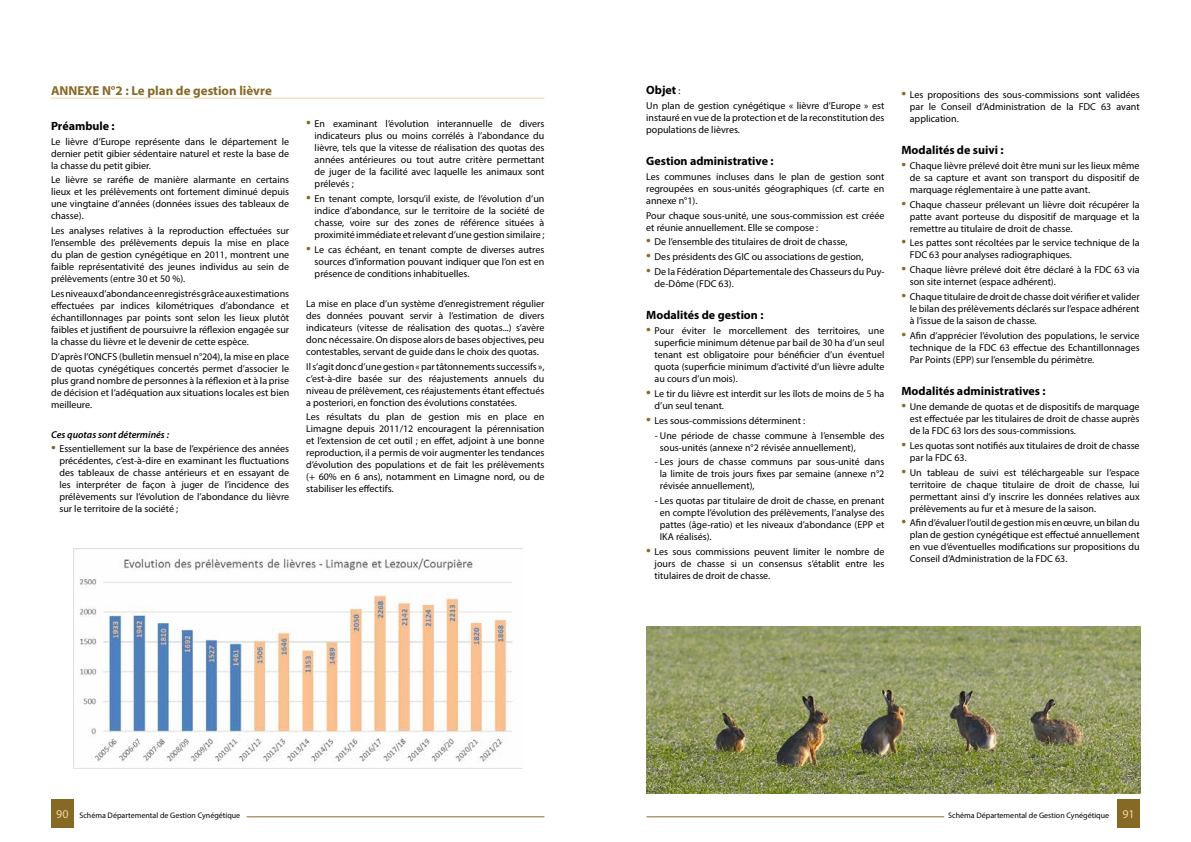
<style>
.page{position:relative;width:1191px;height:842px;background:#fff}
.page>*{position:absolute;margin:0;border:0;box-sizing:border-box;transform-origin:0 0}
.t1{font:700 13px "Myriad Pro";color:#876926}
.t2{font:700 12px "Myriad Pro";color:#000}
.t3{font:10px/12px "Myriad Pro";color:#000;text-align:justify}
.t4{font:italic 600 10px "Myriad Pro";color:#000}
.t5{font:8px "Myriad Pro";color:#000}
.s1{font-size:17px;color:#876926}
.s2{font-weight:400;font-size:10px}
.s3{font-size:12px;color:#eed5a0}
</style>
<div class="page">
<div style="left:51px;top:799px;width:23px;height:29px;background:#876926"></div>
<div style="left:1117px;top:799px;width:23px;height:29px;background:#876926"></div>
<hr style="left:247px;top:816px;width:297px;height:1px;background:#876926">
<hr style="left:646px;top:816px;width:298px;height:1px;background:#876926">
<hr style="left:51px;top:98px;width:493px;height:1px;background:#eed5a0">
<img style="left:73px;top:549px;width:449px;height:220px">
<img style="left:646px;top:626px;width:494px;height:168px">
<h1 class="t1" style="left:51px;top:82px;width:222px">ANNEXE N°2 : Le plan de gestion lièvre</h1>
<p class="t2" style="left:51px;top:118px;width:65px">Préambule :</p>
<p class="t3" style="left:51px;top:135px;width:240px">Le lièvre d’Europe représente dans le département le dernier petit gibier sédentaire naturel et reste la base de la chasse du petit gibier.</p>
<p class="t3" style="left:51px;top:174px;width:240px">Le lièvre se raréfie de manière alarmante en certains lieux et les prélèvements ont fortement diminué depuis une vingtaine d’années (données issues des tableaux de chasse).</p>
<p class="t3" style="left:51px;top:225px;width:240px">Les analyses relatives à la reproduction effectuées sur l’ensemble des prélèvements depuis la mise en place du plan de gestion cynégétique en 2011, montrent une faible représentativité des jeunes individus au sein de prélèvements (entre 30 et 50 %).</p>
<p class="t3" style="left:51px;top:288px;width:240px">Les niveaux d’abondance enregistrés grâce aux estimations effectuées par indices kilométriques d’abondance et échantillonnages par points sont selon les lieux plutôt faibles et justifient de poursuivre la réflexion engagée sur la chasse du lièvre et le devenir de cette espèce.</p>
<p class="t3" style="left:51px;top:350px;width:240px">D’après l’ONCFS (bulletin mensuel n°204), la mise en place de quotas cynégétiques concertés permet d’associer le plus grand nombre de personnes à la réflexion et à la prise de décision et l’adéquation aux situations locales est bien meilleure.</p>
<p class="t4" style="left:51px;top:428px;width:120px">Ces quotas sont déterminés :</p>
<p class="t3" style="left:59px;top:443px;width:231px;text-indent:-8px"><span class="s1">•</span> Essentiellement sur la base de l’expérience des années précédentes, c’est-à-dire en examinant les fluctuations des tableaux de chasse antérieurs et en essayant de les interpréter de façon à juger de l’incidence des prélèvements sur l’évolution de l’abondance du lièvre sur le territoire de la société ;</p>
<p class="t3" style="left:315px;top:118px;width:231px;text-indent:-8px"><span class="s1">•</span> En examinant l’évolution interannuelle de divers indicateurs plus ou moins corrélés à l’abondance du lièvre, tels que la vitesse de réalisation des quotas des années antérieures ou tout autre critère permettant de juger de la facilité avec laquelle les animaux sont prélevés ;</p>
<p class="t3" style="left:315px;top:193px;width:231px;text-indent:-8px"><span class="s1">•</span> En tenant compte, lorsqu’il existe, de l’évolution d’un indice d’abondance, sur le territoire de la société de chasse, voire sur des zones de référence situées à proximité immédiate et relevant d’une gestion similaire ;</p>
<p class="t3" style="left:315px;top:243px;width:231px;text-indent:-8px"><span class="s1">•</span> Le cas échéant, en tenant compte de diverses autres sources d’information pouvant indiquer que l’on est en présence de conditions inhabituelles.</p>
<p class="t3" style="left:306px;top:297px;width:240px">La mise en place d’un système d’enregistrement régulier des données pouvant servir à l’estimation de divers indicateurs (vitesse de réalisation des quotas...) s’avère donc nécessaire. On dispose alors de bases objectives, peu contestables, servant de guide dans le choix des quotas.</p>
<p class="t3" style="left:306px;top:360px;width:240px">Il s’agit donc d’une gestion « par tâtonnements successifs », c’est-à-dire basée sur des réajustements annuels du niveau de prélèvement, ces réajustements étant effectués a posteriori, en fonction des évolutions constatées.</p>
<p class="t3" style="left:306px;top:411px;width:240px">Les résultats du plan de gestion mis en place en Limagne depuis 2011/12 encouragent la pérennisation et l’extension de cet outil ; en effet, adjoint à une bonne reproduction, il a permis de voir augmenter les tendances d’évolution des populations et de fait les prélèvements (+ 60% en 6 ans), notamment en Limagne nord, ou de stabiliser les effectifs.</p>
<p class="t2" style="left:646px;top:82px;width:36px">Objet <span class="s2">:</span></p>
<p class="t3" style="left:646px;top:99px;width:240px">Un plan de gestion cynégétique « lièvre d’Europe » est instauré en vue de la protection et de la reconstitution des populations de lièvres.</p>
<p class="t2" style="left:646px;top:153px;width:129px">Gestion administrative :</p>
<p class="t3" style="left:646px;top:170px;width:240px">Les communes incluses dans le plan de gestion sont regroupées en sous-unités géographiques (cf. carte en annexe n°1).</p>
<p class="t3" style="left:646px;top:209px;width:240px">Pour chaque sous-unité, une sous-commission est créée et réunie annuellement. Elle se compose :</p>
<p class="t3" style="left:646px;top:236px;width:203px"><span class="s1">•</span> De l’ensemble des titulaires de droit de chasse,</p>
<p class="t3" style="left:646px;top:251px;width:219px"><span class="s1">•</span> Des présidents des GIC ou associations de gestion,</p>
<p class="t3" style="left:654px;top:266px;width:231px;text-indent:-8px"><span class="s1">•</span> De la Fédération Départementale des Chasseurs du Puy&shy;de-Dôme (FDC 63).</p>
<p class="t2" style="left:646px;top:307px;width:119px">Modalités de gestion :</p>
<p class="t3" style="left:654px;top:325px;width:231px;text-indent:-8px"><span class="s1">•</span> Pour éviter le morcellement des territoires, une superficie minimum détenue par bail de 30 ha d’un seul tenant est obligatoire pour bénéficier d’un éventuel quota (superficie minimum d’activité d’un lièvre adulte au cours d’un mois).</p>
<p class="t3" style="left:654px;top:387px;width:231px;text-indent:-8px"><span class="s1">•</span> Le tir du lièvre est interdit sur les îlots de moins de 5 ha d’un seul tenant.</p>
<p class="t3" style="left:646px;top:414px;width:161px"><span class="s1">•</span> Les sous-commissions déterminent :</p>
<p class="t3" style="left:660px;top:429px;width:226px;text-indent:-5px">- Une période de chasse commune à l’ensemble des sous-unités (annexe n°2 révisée annuellement),</p>
<p class="t3" style="left:660px;top:456px;width:226px;text-indent:-5px">- Les jours de chasse communs par sous-unité dans la limite de trois jours fixes par semaine (annexe n°2 révisée annuellement),</p>
<p class="t3" style="left:660px;top:495px;width:226px;text-indent:-5px">- Les quotas par titulaire de droit de chasse, en prenant en compte l’évolution des prélèvements, l’analyse des pattes (âge-ratio) et les niveaux d’abondance (EPP et IKA réalisés).</p>
<p class="t3" style="left:654px;top:546px;width:231px;text-indent:-8px"><span class="s1">•</span> Les sous commissions peuvent limiter le nombre de jours de chasse si un consensus s’établit entre les titulaires de droit de chasse.</p>
<p class="t3" style="left:909px;top:88px;width:231px;text-indent:-8px"><span class="s1">•</span> Les propositions des sous-commissions sont validées par le Conseil d’Administration de la FDC 63 avant application.</p>
<p class="t2" style="left:901px;top:142px;width:104px">Modalités de suivi :</p>
<p class="t3" style="left:909px;top:159px;width:231px;text-indent:-8px"><span class="s1">•</span> Chaque lièvre prélevé doit être muni sur les lieux même de sa capture et avant son transport du dispositif de marquage réglementaire à une patte avant.</p>
<p class="t3" style="left:909px;top:198px;width:231px;text-indent:-8px"><span class="s1">•</span> Chaque chasseur prélevant un lièvre doit récupérer la patte avant porteuse du dispositif de marquage et la remettre au titulaire de droit de chasse.</p>
<p class="t3" style="left:909px;top:237px;width:231px;text-indent:-8px"><span class="s1">•</span> Les pattes sont récoltées par le service technique de la<br>FDC 63 pour analyses radiographiques.</p>
<p class="t3" style="left:909px;top:264px;width:231px;text-indent:-8px"><span class="s1">•</span> Chaque lièvre prélevé doit être déclaré à la FDC 63 via son site internet (espace adhérent).</p>
<p class="t3" style="left:909px;top:291px;width:231px;text-indent:-8px"><span class="s1">•</span> Chaque titulaire de droit de chasse doit vérifier et valider le bilan des prélèvements déclarés sur l’espace adhérent à l’issue de la saison de chasse.</p>
<p class="t3" style="left:909px;top:329px;width:231px;text-indent:-8px"><span class="s1">•</span> Afin d’apprécier l’évolution des populations, le service technique de la FDC 63 effectue des Echantillonnages Par Points (EPP) sur l’ensemble du périmètre.</p>
<p class="t2" style="left:901px;top:383px;width:146px">Modalités administratives :</p>
<p class="t3" style="left:909px;top:400px;width:231px;text-indent:-8px"><span class="s1">•</span> Une demande de quotas et de dispositifs de marquage est effectuée par les titulaires de droit de chasse auprès de la FDC 63 lors des sous-commissions.</p>
<p class="t3" style="left:909px;top:439px;width:231px;text-indent:-8px"><span class="s1">•</span> Les quotas sont notifiés aux titulaires de droit de chasse par la FDC 63.</p>
<p class="t3" style="left:909px;top:466px;width:231px;text-indent:-8px"><span class="s1">•</span> Un tableau de suivi est téléchargeable sur l’espace territoire de chaque titulaire de droit de chasse, lui permettant ainsi d’y inscrire les données relatives aux prélèvements au fur et à mesure de la saison.</p>
<p class="t3" style="left:909px;top:517px;width:231px;text-indent:-8px"><span class="s1">•</span> Afin d’évaluer l’outil de gestion mis en œuvre, un bilan du plan de gestion cynégétique est effectué annuellement en vue d’éventuelles modifications sur propositions du Conseil d’Administration de la FDC 63.</p>
<p class="t5" style="left:56px;top:811px;width:186px"><span class="s3">90</span> Schéma Départemental de Gestion Cynégétique</p>
<p class="t5" style="left:948px;top:811px;width:188px">Schéma Départemental de Gestion Cynégétique <span class="s3">91</span></p>
</div>
